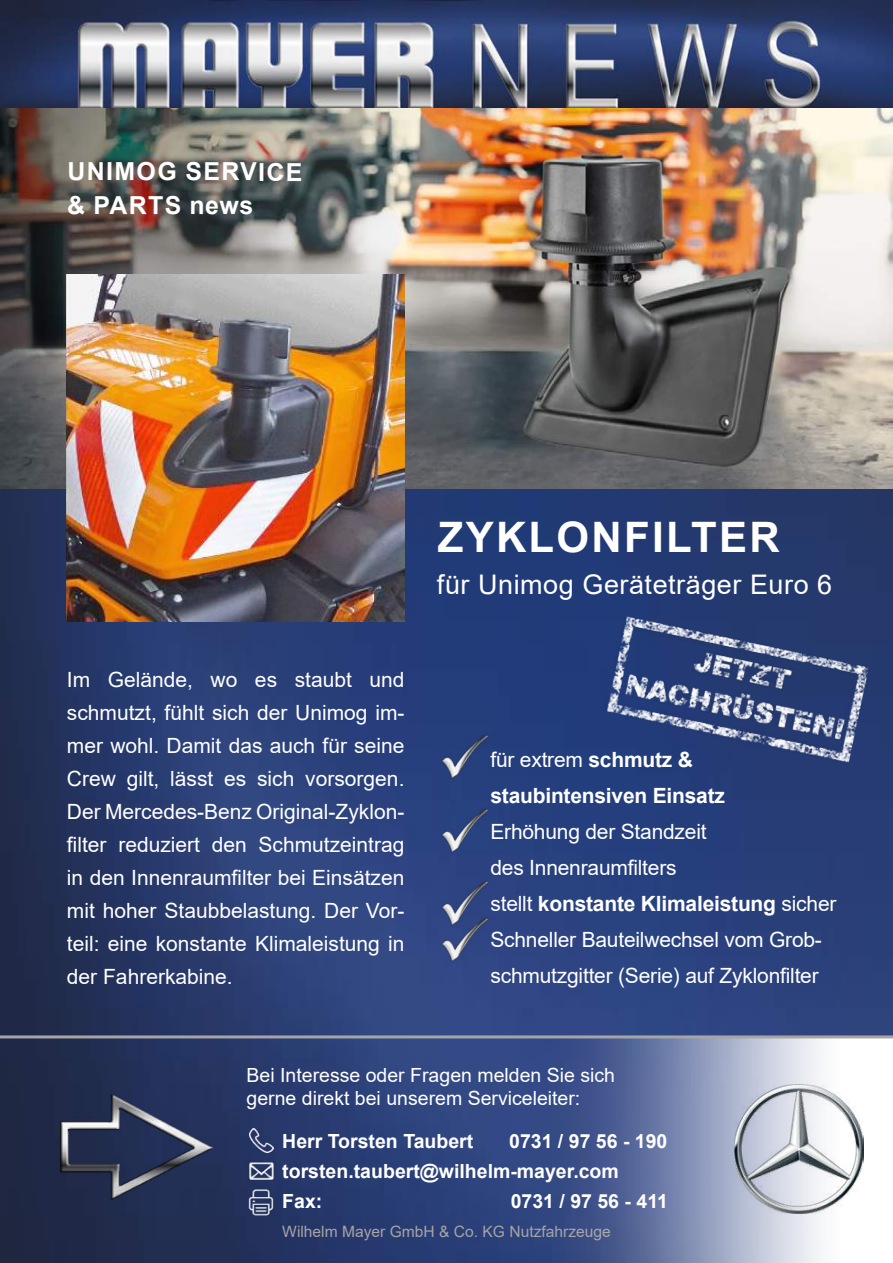
<style>
.page{position:relative;width:893px;height:1263px;background:#fff}
.page>*{position:absolute;margin:0;border:0;box-sizing:border-box;transform-origin:0 0}
.t1{font:700 42px "Arial";letter-spacing:.055em;color:#fff}
.t2{font:27px "Arial";letter-spacing:.02em;color:#fff}
.t3{font:700 24.9px/33.9px "Arial";letter-spacing:.05em;color:#fff}
.t4{font:21px/33px "Arial";letter-spacing:-.01em;color:#fff}
.t5{font:700 21px/36px "Arial";letter-spacing:-.01em;color:#fff}
.t6{font:700 19.5px/30px "Arial";color:#fff}
.t7{font:19.5px/23.4px "Arial";color:#fff}
.t8{font:15.6px "Arial";color:#a6a4a5}
.s1{font-weight:400}
.s2{font-weight:700}
</style>
<div class="page">
<img style="left:0;top:488px;width:893px;height:775px">
<img style="left:0;top:108px;width:893px;height:380px">
<img style="left:67px;top:274px;width:337px;height:348px">
<img style="left:0;top:0;width:893px;height:108px">
<img style="left:16px;top:1093px;width:205px;height:106px">
<img style="left:521px;top:1038px;width:372px;height:225px">
<img style="left:249px;top:1128px;width:24px;height:24px">
<img style="left:244px;top:1184px;width:35px;height:33px">
<img style="left:247px;top:1161px;width:29px;height:20px">
<img style="left:437px;top:806px;width:61px;height:49px">
<img style="left:437px;top:732px;width:61px;height:50px">
<img style="left:437px;top:879px;width:61px;height:37px">
<img style="left:437px;top:916px;width:61px;height:49px">
<img style="left:584px;top:571px;width:300px;height:247px">
<img style="left:734px;top:1084px;width:129px;height:129px">
<hr style="left:0;top:1035px;width:893px;height:3px;background:#a6a4a5">
<p class="t3" style="left:67px;top:155px;width:237px">UNIMOG SERVICE &amp; PARTS news</p>
<p class="t4" style="left:67px;top:663px;width:339px;text-align:justify">Im Gelände, wo es staubt und schmutzt, fühlt sich der Unimog im&shy;mer wohl. Damit das auch für seine Crew gilt, lässt es sich vorsorgen.<br>Der Mercedes-Benz Original-Zyklon&shy;filter reduziert den Schmutzeintrag in den Innenraumfilter bei Einsätzen mit hoher Staubbelastung. Der Vor&shy;teil: eine konstante Klimaleistung in der Fahrerkabine.</p>
<h1 class="t1" style="left:438px;top:507px;width:343px">ZYKLONFILTER</h1>
<p class="t2" style="left:437px;top:565px;width:397px">für Unimog Geräteträger Euro 6</p>
<p class="t5" style="left:490px;top:742px;width:236px"><span class="s1">für extrem</span> schmutz &amp; staubintensiven Einsatz</p>
<p class="t4" style="left:490px;top:813px;width:348px;line-height:36px">Erhöhung der Standzeit<br>des Innenraumfilters<br>stellt <span class="s2">konstante Klimaleistung</span> sicher<br>Schneller Bauteilwechsel vom Grob&shy;schmutzgitter (Serie) auf Zyklonfilter</p>
<p class="t7" style="left:247px;top:1063px;width:370px">Bei Interesse oder Fragen melden Sie sich gerne direkt bei unserem Serviceleiter:</p>
<p class="t6" style="left:282px;top:1126px;width:387px;text-indent:227px">0731 / 97 56 - 190 torsten.taubert@wilhelm-mayer.com<br>Fax:</p>
<p class="t6" style="left:282px;top:1126px;width:193px">Herr Torsten Taubert</p>
<p class="t6" style="left:511px;top:1186px;width:159px">0731 / 97 56 - 411</p>
<p class="t8" style="left:282px;top:1220px;width:330px">Wilhelm Mayer GmbH &amp; Co. KG Nutzfahrzeuge</p>
</div>
